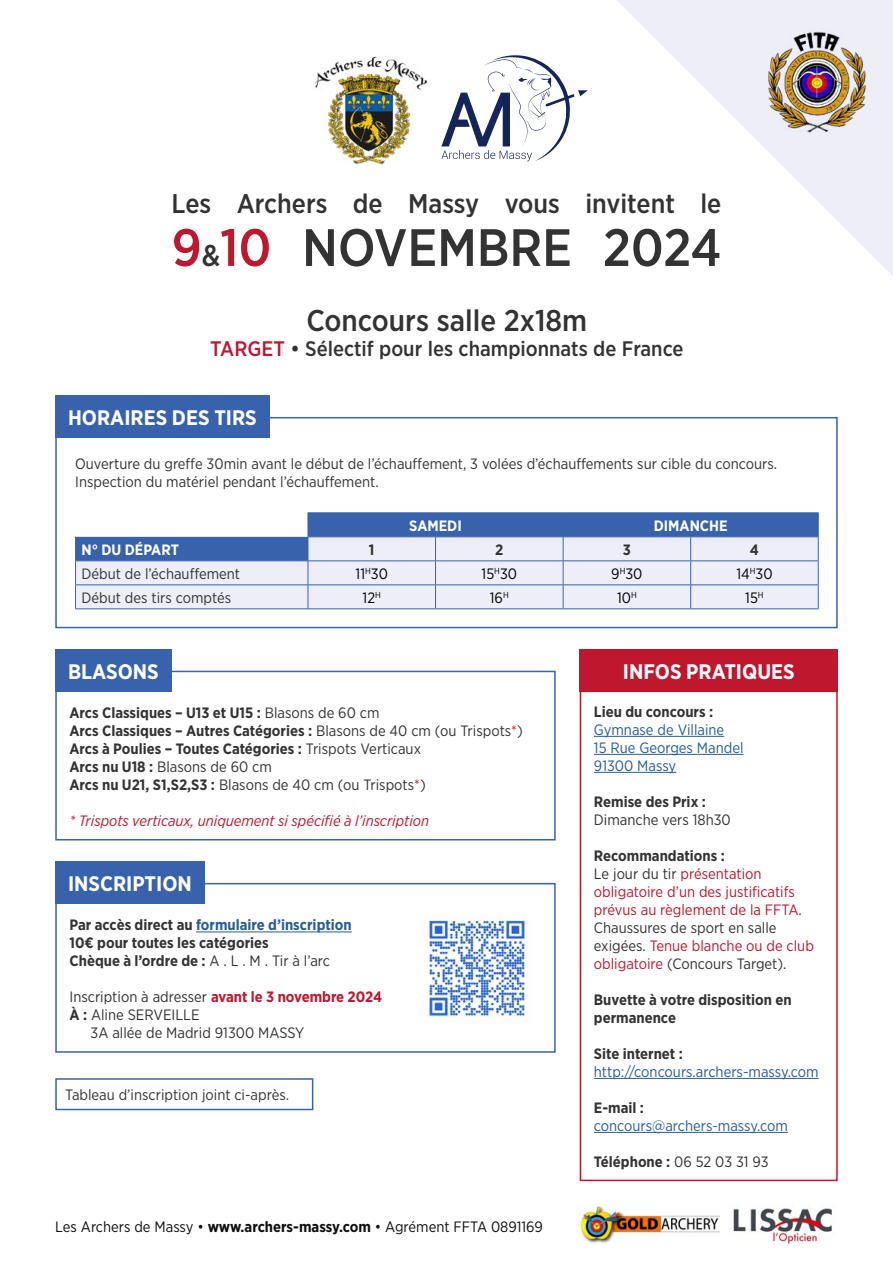
<style>
.page{position:relative;width:893px;height:1263px;background:#fff}
.page>*{position:absolute;margin:0;border:0;box-sizing:border-box;transform-origin:0 0}
.t1{font:500 52.5px "Gotham Narrow";color:#333}
.t2{font:500 30px "Gotham Narrow";color:#333}
.t3{font:500 27px "Gotham Narrow";color:#333}
.t4{font:700 21px "Gotham Narrow";color:#fff}
.t5{font:500 21px "Gotham Narrow";color:#333}
.t6{font:700 15px/18px "Gotham Narrow";color:#333}
.t7{font:15px/18px "Gotham Narrow";color:#333}
.t8{font:15px/18px "Gotham Narrow";color:#bf172d}
.t9{font:15px/18px "Gotham Narrow";color:#275b9b}
.t10{font:15px "Gotham Narrow";color:#0f0f0f}
.t11{font:italic 15px "Gotham Narrow";color:#bf172d}
.t12{font:15px "Gotham Narrow";color:#000}
.t13{font:700 15px "Gotham Narrow";color:#fff}
.s1{color:#bf172d}
.s2{font-size:30px}
.s3{font-weight:400}
.s4{font-weight:400;color:#bf172d}
.s5{color:#275b9b}
.s6{font-weight:700;color:#bf172d}
.s7{font-weight:700}
.s8{font-weight:700;color:#333}
.s9{color:#333}
</style>
<div class="page">
<svg style="left:617px;top:0;width:276px;height:276px"></svg>
<img style="left:767px;top:29px;width:99px;height:106px">
<div style="left:55px;top:417px;width:783px;height:211px;border:2px solid #3962ac"></div>
<div style="left:55px;top:671px;width:501px;height:169px;border:2px solid #3962ac"></div>
<hr style="left:196px;top:931px;width:156px;height:1px;background:#275b9b">
<div style="left:55px;top:883px;width:501px;height:170px;border:2px solid #3962ac"></div>
<hr style="left:594px;top:736px;width:130px;height:1px;background:#275b9b">
<hr style="left:594px;top:754px;width:149px;height:1px;background:#275b9b">
<hr style="left:594px;top:772px;width:82px;height:1px;background:#275b9b">
<hr style="left:594px;top:1078px;width:225px;height:1px;background:#275b9b">
<hr style="left:594px;top:1132px;width:194px;height:1px;background:#275b9b">
<div style="left:580px;top:690px;width:258px;height:491px;border:2px solid #bf172d"></div>
<div style="left:55px;top:1078px;width:258px;height:32px;border:2px solid #3962ac"></div>
<div style="left:55px;top:396px;width:215px;height:42px;background:#3962ac"></div>
<div style="left:55px;top:649px;width:117px;height:43px;background:#3962ac"></div>
<div style="left:55px;top:862px;width:150px;height:42px;background:#3962ac"></div>
<div style="left:580px;top:649px;width:258px;height:43px;background:#bf172d"></div>
<hr style="left:75px;top:608px;width:233px;height:1px;background:#3962ac">
<hr style="left:691px;top:608px;width:128px;height:1px;background:#3962ac">
<hr style="left:308px;top:512px;width:128px;height:1px;background:#3962ac">
<hr style="left:436px;top:512px;width:127px;height:1px;background:#3962ac">
<hr style="left:563px;top:512px;width:128px;height:1px;background:#3962ac">
<hr style="left:691px;top:512px;width:128px;height:1px;background:#3962ac">
<hr style="left:308px;top:608px;width:128px;height:1px;background:#3962ac">
<svg style="left:75px;top:513px;width:744px;height:95px;background:#bcc8e3"></svg>
<hr style="left:436px;top:608px;width:127px;height:1px;background:#3962ac">
<hr style="left:563px;top:608px;width:128px;height:1px;background:#3962ac">
<svg style="left:441px;top:55px;width:147px;height:106px"></svg>
<img style="left:314px;top:56px;width:113px;height:109px">
<img style="left:427px;top:917px;width:100px;height:100px">
<img style="left:580px;top:1205px;width:140px;height:38px">
<img style="left:733px;top:1208px;width:99px;height:37px">
<h3 class="t3" style="left:172px;top:187px;width:551px">Les Archers de Massy vous invitent le</h3>
<h1 class="t1" style="left:172px;top:214px;width:551px"><span class="s1">9</span><span class="s2">&amp;</span><span class="s1">10</span> NOVEMBRE 2024</h1>
<h2 class="t2" style="left:306px;top:302px;width:282px">Concours salle 2x18m</h2>
<h3 class="t5" style="left:210px;top:336px;width:475px"><span class="s1">TARGET</span> • Sélectif pour les championnats de France</h3>
<h3 class="t4" style="left:68px;top:404px;width:190px">HORAIRES DES TIRS</h3>
<p class="t7" style="left:75px;top:455px;width:704px">Ouverture du greffe 30min avant le début de l’échauffement, 3 volées d’échauffements sur cible du concours.<br>Inspection du matériel pendant l’échauffement.</p>
<p class="t13" style="left:409px;top:516px;width:54px">SAMEDI</p>
<p class="t13" style="left:654px;top:516px;width:75px">DIMANCHE</p>
<p class="t13" style="left:82px;top:540px;width:99px">N° DU DÉPART</p>
<p class="t6" style="left:369px;top:540px;width:7px">1</p>
<p class="t6" style="left:495px;top:540px;width:10px">2</p>
<p class="t6" style="left:623px;top:540px;width:10px">3</p>
<p class="t6" style="left:750px;top:540px;width:11px">4</p>
<p class="t7" style="left:82px;top:564px;width:160px">Début de l’échauffement</p>
<p class="t12" style="left:356px;top:564px;width:34px">11<sup>H</sup>30</p>
<p class="t12" style="left:482px;top:564px;width:37px">15<sup>H</sup>30</p>
<p class="t12" style="left:611px;top:564px;width:33px">9<sup>H</sup>30</p>
<p class="t12" style="left:736px;top:564px;width:38px">14<sup>H</sup>30</p>
<p class="t7" style="left:82px;top:588px;width:151px">Début des tirs comptés</p>
<p class="t12" style="left:363px;top:588px;width:20px">12<sup>H</sup></p>
<p class="t12" style="left:490px;top:588px;width:20px">16<sup>H</sup></p>
<p class="t12" style="left:617px;top:588px;width:21px">10<sup>H</sup></p>
<p class="t12" style="left:745px;top:588px;width:20px">15<sup>H</sup></p>
<h3 class="t4" style="left:68px;top:658px;width:92px">BLASONS</h3>
<p class="t6" style="left:70px;top:704px;width:455px">Arcs Classiques – U13 et U15 : <span class="s3">Blasons de 60 cm<br></span>Arcs Classiques – Autres Catégories : <span class="s3">Blasons de 40 cm (ou Trispots</span><span class="s4">*</span><span class="s3">)<br></span>Arcs à Poulies – Toutes Catégories : <span class="s3">Trispots Verticaux<br></span>Arcs nu U18 : <span class="s3">Blasons de 60 cm<br></span>Arcs nu U21, S1,S2,S3 : <span class="s3">Blasons de 40 cm (ou Trispots</span><span class="s4">*</span><span class="s3">)</span></p>
<p class="t11" style="left:70px;top:812px;width:361px">* Trispots verticaux, uniquement si spécifié à l’inscription</p>
<h3 class="t4" style="left:68px;top:870px;width:125px">INSCRIPTION</h3>
<p class="t6" style="left:70px;top:916px;width:284px">Par accès direct au <span class="s5">formulaire d’inscription<br></span>10€ pour toutes les catégories<br>Chèque à l’ordre de : <span class="s3">A . L . M . Tir à l’arc</span></p>
<p class="t7" style="left:70px;top:988px;width:314px">Inscription à adresser <span class="s6">avant le 3 novembre 2024</span></p>
<p class="t7" style="left:70px;top:1006px;width:131px"><span class="s7">À :</span> Aline SERVEILLE</p>
<p class="t7" style="left:91px;top:1024px;width:215px">3A allée de Madrid 91300 MASSY</p>
<p class="t7" style="left:65px;top:1086px;width:225px">Tableau d’inscription joint ci-après.</p>
<p class="t10" style="left:55px;top:1218px;width:489px">Les Archers de Massy • <span class="s7">www.archers-massy.com</span> • Agrément FFTA 0891169</p>
<h3 class="t4" style="left:623px;top:658px;width:173px">INFOS PRATIQUES</h3>
<p class="t6" style="left:594px;top:702px;width:121px">Lieu du concours :</p>
<p class="t9" style="left:594px;top:720px;width:151px">Gymnase de Villaine<br>15 Rue Georges Mandel<br>91300 Massy</p>
<p class="t6" style="left:594px;top:792px;width:113px">Remise des Prix :</p>
<p class="t7" style="left:594px;top:810px;width:138px">Dimanche vers 18h30</p>
<p class="t8" style="left:594px;top:846px;width:221px"><span class="s8">Recommandations :<br></span><span class="s9">Le jour du tir</span> présentation obligatoire d’un des justificatifs prévus au règlement de la FFTA<span class="s9">.<br>Chaussures de sport en salle exigées.</span> Tenue blanche ou de club obligatoire <span class="s9">(Concours Target).</span></p>
<p class="t6" style="left:594px;top:990px;width:199px">Buvette à votre disposition en permanence</p>
<p class="t6" style="left:594px;top:1044px;width:90px">Site internet :</p>
<p class="t9" style="left:594px;top:1062px;width:226px">http://concours.archers-massy.com</p>
<p class="t6" style="left:594px;top:1098px;width:52px">E-mail :</p>
<p class="t9" style="left:594px;top:1116px;width:196px">concours@archers-massy.com</p>
<p class="t6" style="left:594px;top:1152px;width:176px">Téléphone : <span class="s3">06 52 03 31 93</span></p>
</div>
